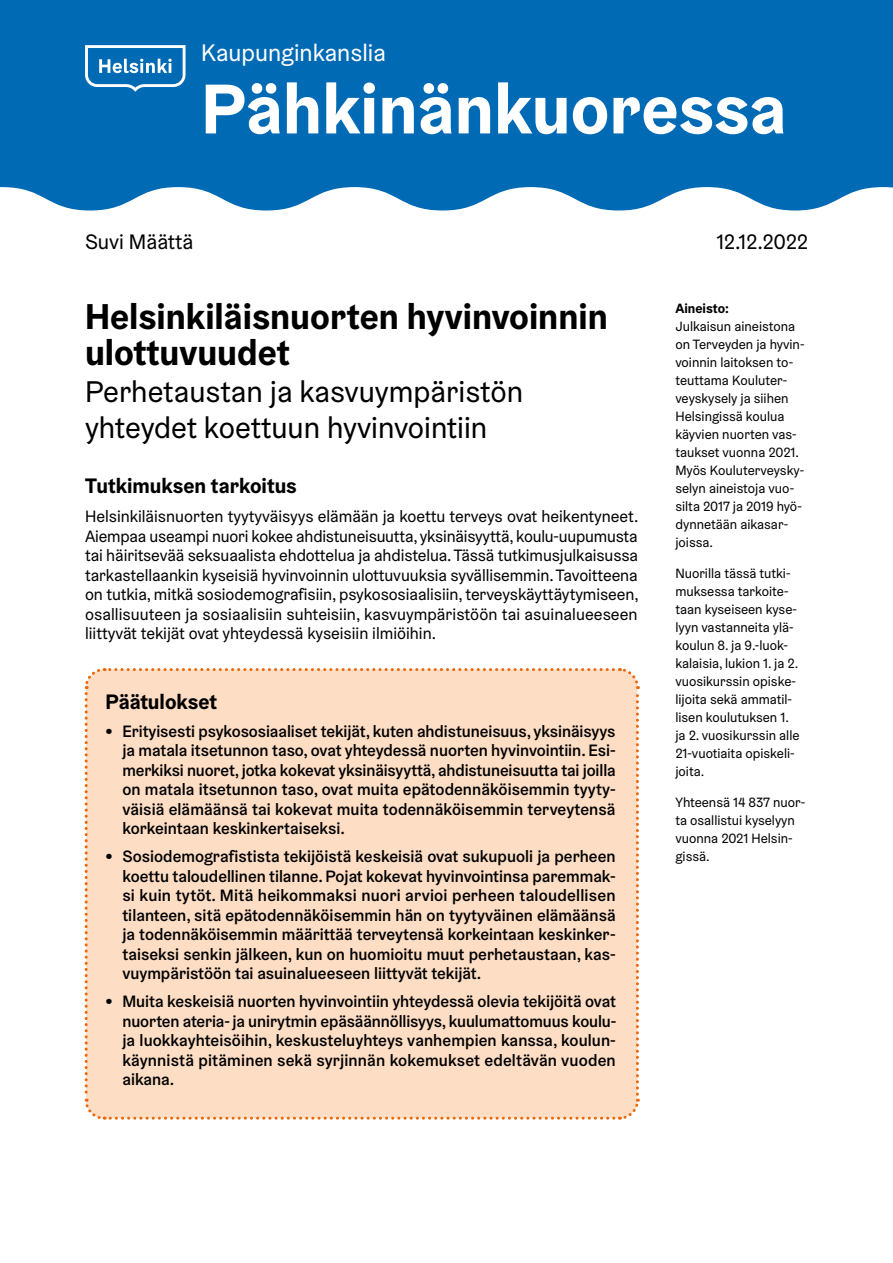
<style>
.page{position:relative;width:893px;height:1263px;background:#fff}
.page>*{position:absolute;margin:0;border:0;box-sizing:border-box;transform-origin:0 0}
.t1{font:700 70.5px "Helsinki Grotesk";color:#fff}
.H1_Pääotsikko{font:700 36px/36px "Helsinki Grotesk";color:#000}
.H1_Pääotsikko-2{font:30px/36px "Helsinki Grotesk";color:#000}
.t2{font:24px "Helsinki Grotesk";color:#fff}
.H2_Väliotsikko{font:700 21px "Helsinki Grotesk";color:#000}
.Kirjoittajan_nimi_ja{font:21px "Helsinki Grotesk";color:#000}
.t3{font:500 16.5px/19.5px "Helsinki Grotesk";color:#000;text-align:justify}
.Leipis{font:16.5px/19.5px "Helsinki Grotesk";color:#000;text-align:justify}
.Leipäteksti_kapea_pa{font:13.5px/18px "Helsinki Grotesk";color:#000}
.s1{font-weight:900;font-size:19.5px}
.s2{font-weight:700}
</style>
<div class="page">
<div style="left:0;top:0;width:893px;height:210px;background:#006ab5"></div>
<svg style="left:85px;top:45px;width:101px;height:47px"></svg>
<div style="left:84px;top:668px;width:556px;height:452px;background:#fdddc4"></div>
<h3 class="t2" style="left:201px;top:37px;width:186px">Kaupunginkanslia</h3>
<h1 class="t1" style="left:201px;top:64px;width:587px">Pähkinänkuoressa</h1>
<p class="Kirjoittajan_nimi_ja" style="left:85px;top:229px;width:110px">Suvi Määttä</p>
<p class="Kirjoittajan_nimi_ja" style="left:716px;top:229px;width:93px">12.12.2022</p>
<p class="H1_Pääotsikko" style="left:85px;top:298px;width:524px">Helsinkiläisnuorten hyvinvoinnin ulottuvuudet</p>
<p class="H1_Pääotsikko-2" style="left:85px;top:373px;width:440px">Perhetaustan ja kasvuympäristön yhteydet koettuun hyvinvointiin</p>
<p class="H2_Väliotsikko" style="left:85px;top:472px;width:213px">Tutkimuksen tarkoitus</p>
<p class="Leipis" style="left:85px;top:506px;width:555px">Helsinkiläisnuorten tyytyväisyys elämään ja koettu terveys ovat heikentyneet.<br>Aiempaa useampi nuori kokee ahdistuneisuutta, yksinäisyyttä, koulu-uupumusta tai häiritsevää seksuaalista ehdottelua ja ahdistelua. Tässä tutkimusjulkaisussa tarkastellaankin kyseisiä hyvinvoinnin ulottuvuuksia syvällisemmin. Tavoitteena on tutkia, mitkä sosiodemografisiin, psykososiaalisiin, terveyskäyttäytymiseen, osallisuuteen ja sosiaalisiin suhteisiin, kasvuympäristöön tai asuinalueeseen liittyvät tekijät ovat yhteydessä kyseisiin ilmiöihin.</p>
<p class="H2_Väliotsikko" style="left:105px;top:688px;width:113px">Päätulokset</p>
<p class="t3" style="left:122px;top:721px;width:495px;text-indent:-17px"><span class="s1">•</span> Erityisesti psykososiaaliset tekijät, kuten ahdistuneisuus, yksinäisyys ja matala itsetunnon taso, ovat yhteydessä nuorten hyvinvointiin. Esi&shy;merkiksi nuoret, jotka kokevat yksinäisyyttä, ahdistuneisuutta tai joilla on matala itsetunnon taso, ovat muita epätodennäköisemmin tyyty&shy;väisiä elämäänsä tai kokevat muita todennäköisemmin terveytensä korkeintaan keskinkertaiseksi.</p>
<p class="t3" style="left:122px;top:847px;width:495px;text-indent:-17px"><span class="s1">•</span> Sosiodemografistista tekijöistä keskeisiä ovat sukupuoli ja perheen koettu taloudellinen tilanne. Pojat kokevat hyvinvointinsa paremmak&shy;si kuin tytöt. Mitä heikommaksi nuori arvioi perheen taloudellisen tilanteen, sitä epätodennäköisemmin hän on tyytyväinen elämäänsä ja todennäköisemmin määrittää terveytensä korkeintaan keskinker&shy;taiseksi senkin jälkeen, kun on huomioitu muut perhetaustaan, kas&shy;vuympäristöön tai asuinalueeseen liittyvät tekijät.</p>
<p class="t3" style="left:122px;top:992px;width:495px;text-indent:-17px"><span class="s1">•</span> Muita keskeisiä nuorten hyvinvointiin yhteydessä olevia tekijöitä ovat nuorten ateria- ja unirytmin epäsäännöllisyys, kuulumattomuus koulu&shy;ja luokkayhteisöihin, keskusteluyhteys vanhempien kanssa, koulun&shy;käynnistä pitäminen sekä syrjinnän kokemukset edeltävän vuoden aikana.</p>
<p class="Leipäteksti_kapea_pa" style="left:675px;top:299px;width:131px"><span class="s2">Aineisto:<br></span>Julkaisun aineistona on Terveyden ja hyvin&shy;voinnin laitoksen to&shy;teuttama Kouluter&shy;veyskysely ja siihen<br>Helsingissä koulua käyvien nuorten vas&shy;taukset vuonna 2021.<br>Myös Kouluterveysky&shy;selyn aineistoja vuo&shy;silta 2017 ja 2019 hyö&shy;dynnetään aikasar&shy;joissa.</p>
<p class="Leipäteksti_kapea_pa" style="left:675px;top:564px;width:126px">Nuorilla tässä tutki&shy;muksessa tarkoite&shy;taan kyseiseen kyse&shy;lyyn vastanneita ylä&shy;koulun 8. ja 9.-luok&shy;kalaisia, lukion 1. ja 2. vuosikurssin opiske&shy;lijoita sekä ammatil&shy;lisen koulutuksen 1. ja 2. vuosikurssin alle<br>21-vuotiaita opiskeli&shy;joita.</p>
<p class="Leipäteksti_kapea_pa" style="left:675px;top:793px;width:131px">Yhteensä 14 837 nuor&shy;ta osallistui kyselyyn vuonna 2021 Helsin&shy;gissä.</p>
</div>
